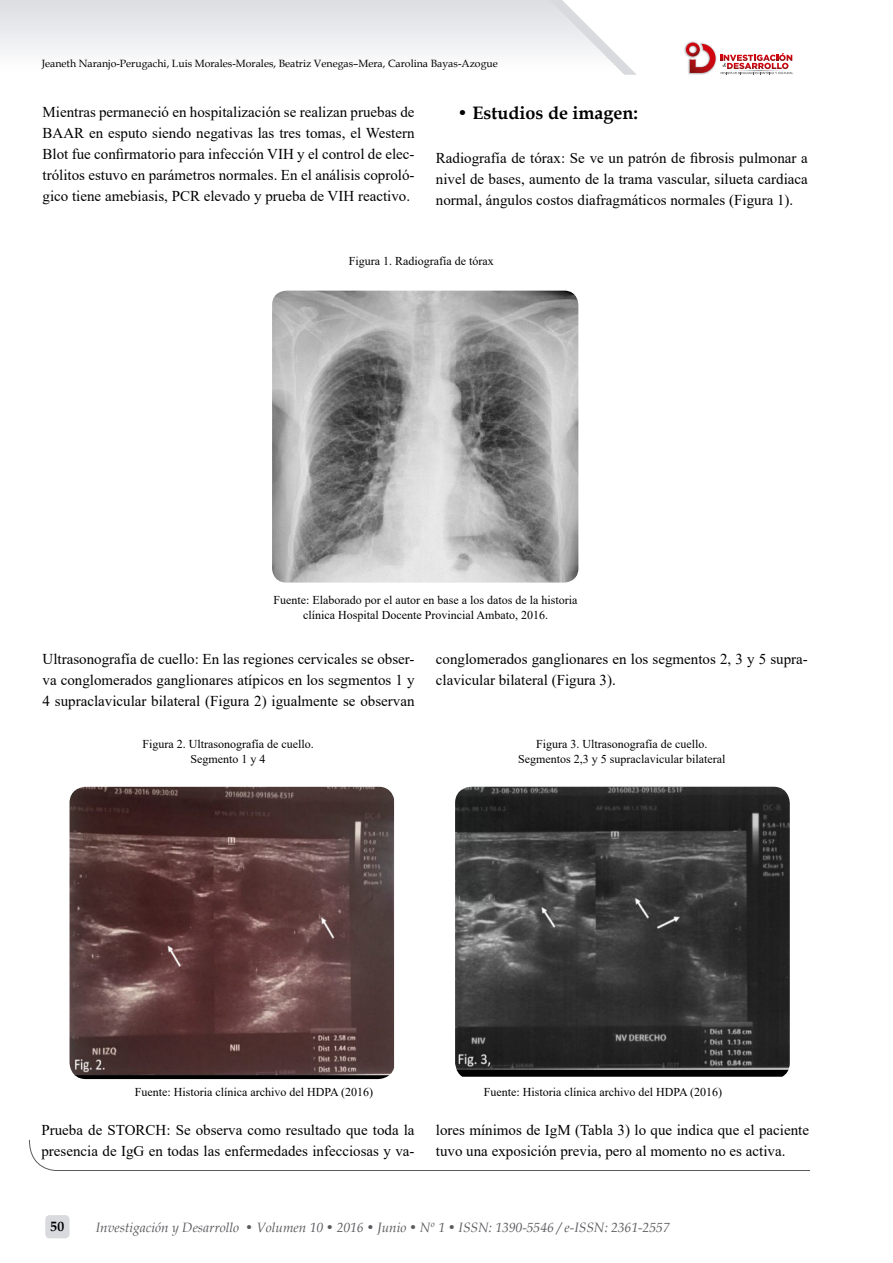
<style>
.page{position:relative;width:893px;height:1263px;background:#fff}
.page>*{position:absolute;margin:0;border:0;box-sizing:border-box;transform-origin:0 0}
.t1{font:700 18px "Book Antiqua";color:#000}
.t2{font:15px/21px "Times New Roman";color:#000;text-align:justify}
.t3{font:italic 13.5px "Book Antiqua";color:#5b5b5f}
.t4{font:700 13.5px "Book Antiqua";color:#000}
.t5{font:12px/15px "Times New Roman";color:#000;text-align:center}
.t6{font:10.5px "Book Antiqua";color:#000}
</style>
<div class="page">
<svg style="left:0;top:0;width:625px;height:75px"></svg>
<img style="left:684px;top:41px;width:77px;height:34px">
<svg style="left:686px;top:43px;width:107px;height:31px"></svg>
<div style="left:45px;top:1215px;width:25px;height:23px;background:#d8dade;border-radius:4px"></div>
<svg style="left:29px;top:1139px;width:782px;height:32px"></svg>
<img style="left:272px;top:291px;width:306px;height:292px">
<img style="left:70px;top:787px;width:324px;height:292px">
<img style="left:455px;top:787px;width:335px;height:290px">
<p class="t6" style="left:42px;top:56px;width:458px">Jeaneth Naranjo-Perugachi, Luis Morales-Morales, Beatriz Venegas–Mera, Carolina Bayas-Azogue</p>
<p class="t2" style="left:43px;top:101px;width:374px">Mientras permaneció en hospitalización se realizan pruebas de BAAR en esputo siendo negativas las tres tomas, el Western Blot fue confirmatorio para infección VIH y el control de elec&shy;trólitos estuvo en parámetros normales. En el análisis coproló&shy;gico tiene amebiasis, PCR elevado y prueba de VIH reactivo.</p>
<p class="t1" style="left:457px;top:101px;width:182px">• Estudios de imagen:</p>
<p class="t2" style="left:436px;top:147px;width:374px">Radiografía de tórax: Se ve un patrón de fibrosis pulmonar a nivel de bases, aumento de la trama vascular, silueta cardiaca normal, ángulos costos diafragmáticos normales (Figura 1).</p>
<p class="t5" style="left:349px;top:253px;width:146px">Figura 1. Radiografía de tórax</p>
<p class="t5" style="left:274px;top:592px;width:305px">Fuente: Elaborado por el autor en base a los datos de la historia clínica Hospital Docente Provincial Ambato, 2016.</p>
<p class="t2" style="left:43px;top:648px;width:374px">Ultrasonografía de cuello: En las regiones cervicales se obser&shy;va conglomerados ganglionares atípicos en los segmentos 1 y 4 supraclavicular bilateral (Figura 2) igualmente se observan</p>
<p class="t2" style="left:436px;top:648px;width:374px">conglomerados ganglionares en los segmentos 2, 3 y 5 supra&shy;clavicular bilateral (Figura 3).</p>
<p class="t5" style="left:142px;top:736px;width:173px">Figura 2. Ultrasonografía de cuello.<br>Segmento 1 y 4</p>
<p class="t5" style="left:518px;top:736px;width:209px">Figura 3. Ultrasonografía de cuello.<br>Segmentos 2,3 y 5 supraclavicular bilateral</p>
<p class="t5" style="left:135px;top:1084px;width:240px">Fuente: Historia clínica archivo del HDPA (2016)</p>
<p class="t5" style="left:484px;top:1084px;width:240px">Fuente: Historia clínica archivo del HDPA (2016)</p>
<p class="t2" style="left:41px;top:1119px;width:375px">Prueba de STORCH: Se observa como resultado que toda la presencia de IgG en todas las enfermedades infecciosas y va-</p>
<p class="t2" style="left:436px;top:1119px;width:375px">lores mínimos de IgM (Tabla 3) lo que indica que el paciente tuvo una exposición previa, pero al momento no es activa.</p>
<p class="t4" style="left:51px;top:1217px;width:15px">50</p>
<p class="t3" style="left:96px;top:1217px;width:575px">Investigación y Desarrollo • Volumen 10 • 2016 • Junio • Nº 1 • ISSN: 1390-5546 / e-ISSN: 2361-2557</p>
</div>
